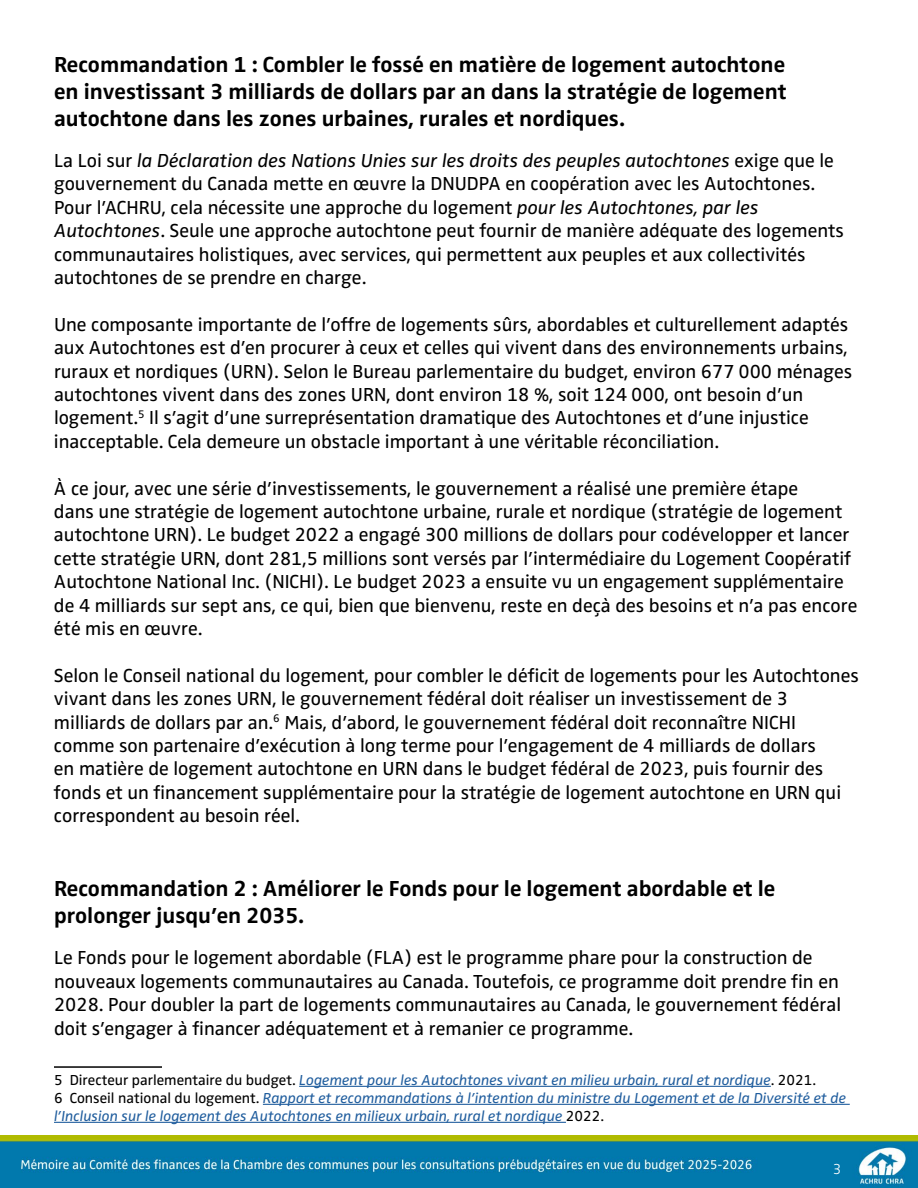
<style>
.page{position:relative;width:918px;height:1188px;background:#fff}
.page>*{position:absolute;margin:0;border:0;box-sizing:border-box;transform-origin:0 0}
.t1{font:700 22.5px/27px "Zwo OT";color:#000;text-align:justify}
.t2{font:19.5px/23.4px "Zwo OT";color:#000}
.t3{font:19.5px/23.4px "Zwo Pro";color:#000}
.t4{font:italic 19.5px "Zwo Pro";color:#000}
.t5{font:italic 15px/18px "Zwo Pro";color:#215e9e}
.t6{font:300 15px "Zwo OT";color:#fff}
.s1{font-family:"Zwo OT";font-style:normal}
.s2{font-family:"Zwo Pro";font-style:italic}
.s3{font-family:"Zwo OT";font-style:normal;color:#000}
</style>
<div class="page">
<img style="left:0;top:1135px;width:918px;height:53px">
<hr style="left:54px;top:1066px;width:108px;height:2px;background:#000">
<hr style="left:299px;top:1086px;width:472px;height:1px;background:#215e9e">
<hr style="left:263px;top:1104px;width:587px;height:1px;background:#215e9e">
<hr style="left:54px;top:1122px;width:512px;height:1px;background:#215e9e">
<p class="t1" style="left:54px;top:51px;width:734px">Recommandation 1 : Combler le fossé en matière de logement autochtone en investissant 3 milliards de dollars par an dans la stratégie de logement autochtone dans les zones urbaines, rurales et nordiques.</p>
<p class="t4" style="left:54px;top:146px;width:781px"><span class="s1">La Loi sur</span> la Déclaration des Nations Unies sur les droits des peuples autochtones <span class="s1">exige que le</span></p>
<p class="t2" style="left:54px;top:173px;width:792px">gouvernement du Canada mette en œuvre la DNUDPA en coopération avec les Autochtones.<br>Pour l’ACHRU, cela nécessite une approche du logement <span class="s2">pour les Autochtones, par les Autochtones</span>. Seule une approche autochtone peut fournir de manière adéquate des logements communautaires holistiques, avec services, qui permettent aux peuples et aux collectivités autochtones de se prendre en charge.</p>
<p class="t2" style="left:54px;top:313px;width:800px">Une composante importante de l’offre de logements sûrs, abordables et culturellement adaptés aux Autochtones est d’en procurer à ceux et celles qui vivent dans des environnements urbains, ruraux et nordiques (URN). Selon le Bureau parlementaire du budget, environ 677 000 ménages autochtones vivent dans des zones URN, dont environ 18 %, soit 124 000, ont besoin d’un logement.<sup>5</sup> Il s’agit d’une surreprésentation dramatique des Autochtones et d’une injustice inacceptable. Cela demeure un obstacle important à une véritable réconciliation.</p>
<p class="t2" style="left:54px;top:477px;width:805px">À ce jour, avec une série d’investissements, le gouvernement a réalisé une première étape<br>dans une stratégie de logement autochtone urbaine, rurale et nordique (stratégie de logement autochtone URN). Le budget 2022 a engagé 300 millions de dollars pour codévelopper et lancer cette stratégie URN, dont 281,5 millions sont versés par l’intermédiaire du Logement Coopératif Autochtone National Inc. (NICHI). Le budget 2023 a ensuite vu un engagement supplémentaire de 4 milliards sur sept ans, ce qui, bien que bienvenu, reste en deçà des besoins et n’a pas encore été mis en œuvre.</p>
<p class="t2" style="left:54px;top:664px;width:806px">Selon le Conseil national du logement, pour combler le déficit de logements pour les Autochtones vivant dans les zones URN, le gouvernement fédéral doit réaliser un investissement de 3 milliards de dollars par an.<sup>6</sup> Mais, d’abord, le gouvernement fédéral doit reconnaître NICHI comme son partenaire d’exécution à long terme pour l’engagement de 4 milliards de dollars<br>en matière de logement autochtone en URN dans le budget fédéral de 2023, puis fournir des fonds et un financement supplémentaire pour la stratégie de logement autochtone en URN qui correspondent au besoin réel.</p>
<p class="t1" style="left:54px;top:875px;width:723px">Recommandation 2 : Améliorer le Fonds pour le logement abordable et le prolonger jusqu’en 2035.</p>
<p class="t3" style="left:54px;top:945px;width:789px">Le Fonds pour le logement abordable (FLA) est le programme phare pour la construction de nouveaux logements communautaires au Canada. Toutefois, ce programme doit prendre fin en 2028. Pour doubler la part de logements communautaires au Canada, le gouvernement fédéral doit s’engager à financer adéquatement et à remanier ce programme.</p>
<p class="t5" style="left:54px;top:1070px;width:794px"><span class="s3">5 Directeur parlementaire du budget.</span> Logement pour les Autochtones vivant en milieu urbain, rural et nordique<span class="s3">. 2021.<br>6 Conseil national du logement.</span> Rapport et recommandations à l’intention du ministre du Logement et de la Diversité et de l’Inclusion sur le logement des Autochtones en milieux urbain, rural et nordique <span class="s3">2022.</span></p>
<p class="t6" style="left:833px;top:1160px;width:10px">3</p>
</div>
